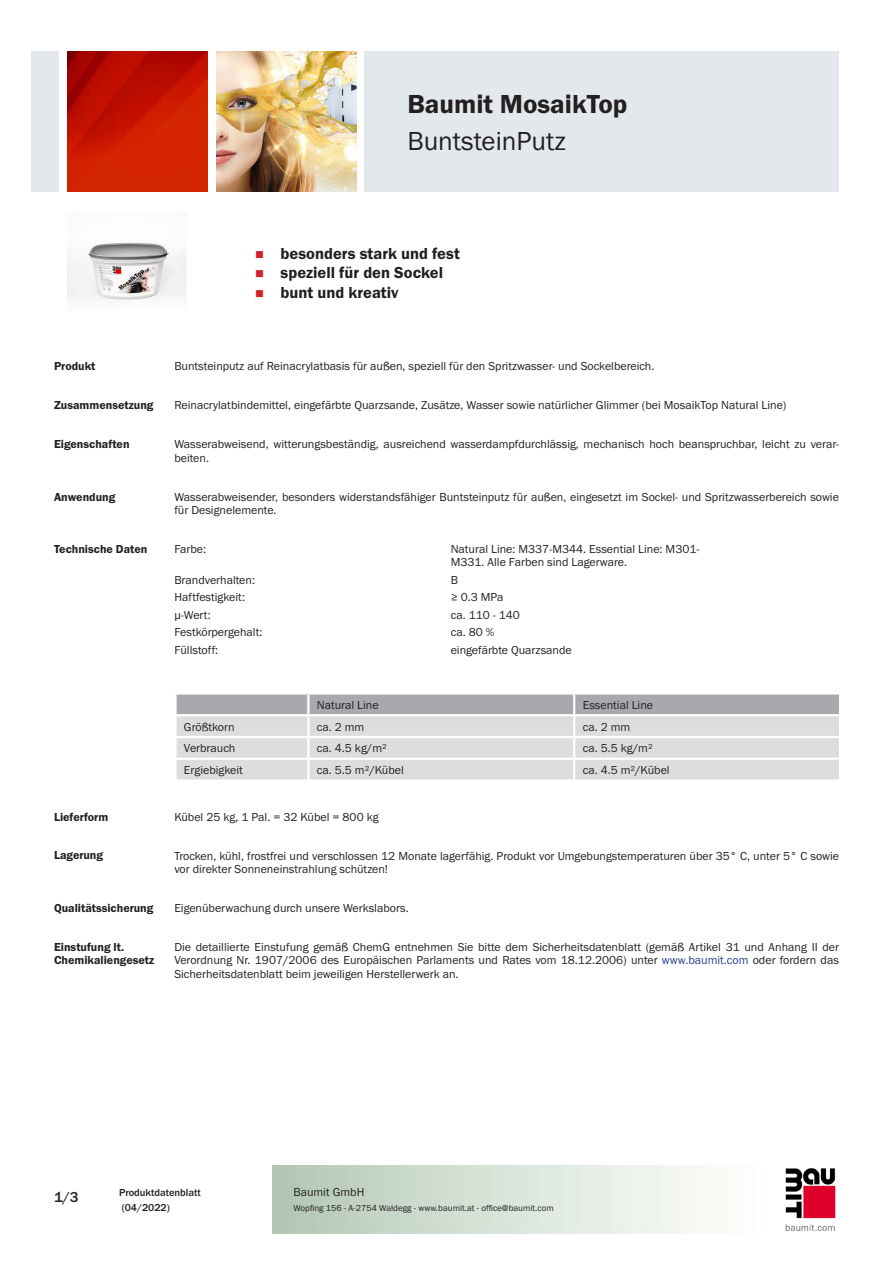
<style>
.page{position:relative;width:893px;height:1263px;background:#fff}
.page>*{position:absolute;margin:0;border:0;box-sizing:border-box;transform-origin:0 0}
.PDS_Produktname{font:27px "BM Franklin Gothic URW Dem";color:#231f20}
.PDS_Produktname_Land{font:27px "BM Franklin Gothic URW Boo";color:#231f20}
.t1{font:16.5px "BM Franklin Gothic URW Dem";color:#231f20}
.t2{font:500 15px "BM Franklin Gothic URW";color:#231f20}
.PDS_Standard{font:12px/13.5px "BM Franklin Gothic URW Boo";color:#231f20}
.PDS_Standard_linksbü{font:12px/13.5px "BM Franklin Gothic URW Boo";color:#231f20}
.PDS_Header{font:12px/13.5px "BM Franklin Gothic URW Dem";color:#231f20}
.t3{font:500 10.5px/15px "BM Franklin Gothic URW";color:#231f20}
.t4{font:9px "BM Franklin Gothic URW Boo";color:#231f20}
.s1{color:#253f8e}
</style>
<div class="page">
<img style="left:785px;top:1168px;width:51px;height:63px">
<div style="left:32px;top:51px;width:27px;height:140px;background:#e2e8eb"></div>
<img style="left:68px;top:52px;width:140px;height:139px">
<img style="left:216px;top:51px;width:141px;height:140px">
<div style="left:365px;top:51px;width:474px;height:140px;background:#e2e8eb"></div>
<img style="left:67px;top:242px;width:120px;height:60px">
<svg style="left:175px;top:693px;width:665px;height:87px"></svg>
<hr style="left:574px;top:779px;width:267px;height:3px;background:#fff">
<p class="PDS_Produktname" style="left:407px;top:87px;width:222px">Baumit MosaikTop</p>
<p class="PDS_Produktname_Land" style="left:407px;top:124px;width:160px">BuntsteinPutz</p>
<p class="t1" style="left:281px;top:243px;width:181px">besonders stark und fest</p>
<p class="t1" style="left:281px;top:263px;width:164px">speziell für den Sockel</p>
<p class="t1" style="left:281px;top:282px;width:119px">bunt und kreativ</p>
<p class="PDS_Header" style="left:54px;top:360px;width:43px">Produkt</p>
<p class="PDS_Standard" style="left:174px;top:360px;width:482px">Buntsteinputz auf Reinacrylatbasis für außen, speziell für den Spritzwasser- und Sockelbereich.</p>
<p class="PDS_Header" style="left:54px;top:399px;width:101px">Zusammensetzung</p>
<p class="PDS_Standard" style="left:174px;top:399px;width:614px">Reinacrylatbindemittel, eingefärbte Quarzsande, Zusätze, Wasser sowie natürlicher Glimmer (bei MosaikTop Natural Line)</p>
<p class="PDS_Header" style="left:54px;top:438px;width:77px">Eigenschaften</p>
<p class="PDS_Standard" style="left:174px;top:438px;width:666px">Wasserabweisend, witterungsbeständig, ausreichend wasserdampfdurchlässig, mechanisch hoch beanspruchbar, leicht zu verar&shy;beiten.</p>
<p class="PDS_Header" style="left:54px;top:490px;width:63px">Anwendung</p>
<p class="PDS_Standard" style="left:174px;top:490px;width:666px">Wasserabweisender, besonders widerstandsfähiger Buntsteinputz für außen, eingesetzt im Sockel- und Spritzwasserbereich sowie für Designelemente.</p>
<p class="PDS_Header" style="left:54px;top:542px;width:95px">Technische Daten</p>
<p class="PDS_Standard_linksbü" style="left:174px;top:542px;width:33px">Farbe:</p>
<p class="PDS_Standard_linksbü" style="left:451px;top:542px;width:250px">Natural Line: M337-M344. Essential Line: M301-<br>M331. Alle Farben sind Lagerware.</p>
<p class="PDS_Standard_linksbü" style="left:174px;top:573px;width:82px">Brandverhalten:</p>
<p class="PDS_Standard_linksbü" style="left:451px;top:573px;width:9px">B</p>
<p class="PDS_Standard_linksbü" style="left:174px;top:591px;width:72px">Haftfestigkeit:</p>
<p class="PDS_Standard_linksbü" style="left:451px;top:591px;width:54px">≥ 0.3 MPa</p>
<p class="PDS_Standard_linksbü" style="left:174px;top:608px;width:38px">μ-Wert:</p>
<p class="PDS_Standard_linksbü" style="left:451px;top:608px;width:71px">ca. 110 - 140</p>
<p class="PDS_Standard_linksbü" style="left:174px;top:626px;width:90px">Festkörpergehalt:</p>
<p class="PDS_Standard_linksbü" style="left:451px;top:626px;width:45px">ca. 80 %</p>
<p class="PDS_Standard_linksbü" style="left:174px;top:643px;width:45px">Füllstoff:</p>
<p class="PDS_Standard_linksbü" style="left:451px;top:643px;width:123px">eingefärbte Quarzsande</p>
<p class="PDS_Standard_linksbü" style="left:317px;top:698px;width:63px">Natural Line</p>
<p class="PDS_Standard_linksbü" style="left:583px;top:698px;width:72px">Essential Line</p>
<p class="PDS_Standard_linksbü" style="left:184px;top:720px;width:52px">Größtkorn</p>
<p class="PDS_Standard_linksbü" style="left:317px;top:720px;width:49px">ca. 2 mm</p>
<p class="PDS_Standard_linksbü" style="left:583px;top:720px;width:49px">ca. 2 mm</p>
<p class="PDS_Standard_linksbü" style="left:184px;top:742px;width:53px">Verbrauch</p>
<p class="PDS_Standard_linksbü" style="left:317px;top:742px;width:71px">ca. 4.5 kg/m²</p>
<p class="PDS_Standard_linksbü" style="left:583px;top:742px;width:71px">ca. 5.5 kg/m²</p>
<p class="PDS_Standard_linksbü" style="left:184px;top:763px;width:60px">Ergiebigkeit</p>
<p class="PDS_Standard_linksbü" style="left:317px;top:763px;width:88px">ca. 5.5 m²/Kübel</p>
<p class="PDS_Standard_linksbü" style="left:583px;top:763px;width:88px">ca. 4.5 m²/Kübel</p>
<p class="PDS_Header" style="left:54px;top:810px;width:56px">Lieferform</p>
<p class="PDS_Standard" style="left:174px;top:810px;width:206px">Kübel 25 kg, 1 Pal. = 32 Kübel = 800 kg</p>
<p class="PDS_Header" style="left:54px;top:849px;width:51px">Lagerung</p>
<p class="PDS_Standard" style="left:174px;top:849px;width:666px">Trocken, kühl, frostfrei und verschlossen 12 Monate lagerfähig. Produkt vor Umgebungstemperaturen über 35° C, unter 5° C sowie vor direkter Sonneneinstrahlung schützen!</p>
<p class="PDS_Header" style="left:54px;top:901px;width:101px">Qualitätssicherung</p>
<p class="PDS_Standard" style="left:174px;top:901px;width:236px">Eigenüberwachung durch unsere Werkslabors.</p>
<p class="PDS_Header" style="left:54px;top:940px;width:102px">Einstufung lt.<br>Chemikaliengesetz</p>
<p class="PDS_Standard" style="left:174px;top:940px;width:666px;text-align:justify">Die detaillierte Einstufung gemäß ChemG entnehmen Sie bitte dem Sicherheitsdatenblatt (gemäß Artikel 31 und Anhang II der Verordnung Nr. 1907/2006 des Europäischen Parlaments und Rates vom 18.12.2006) unter <span class="s1">www.baumit.com</span> oder fordern das Sicherheitsdatenblatt beim jeweiligen Herstellerwerk an.</p>
<p class="t2" style="left:54px;top:1188px;width:26px">1/3</p>
<p class="t3" style="left:119px;top:1185px;width:83px">Produktdatenblatt (04/2022)</p>
<p class="PDS_Standard" style="left:293px;top:1185px;width:73px">Baumit GmbH</p>
<p class="t4" style="left:293px;top:1202px;width:262px">Wopfing 156 - A-2754 Waldegg - www.baumit.at - office@baumit.com</p>
</div>
